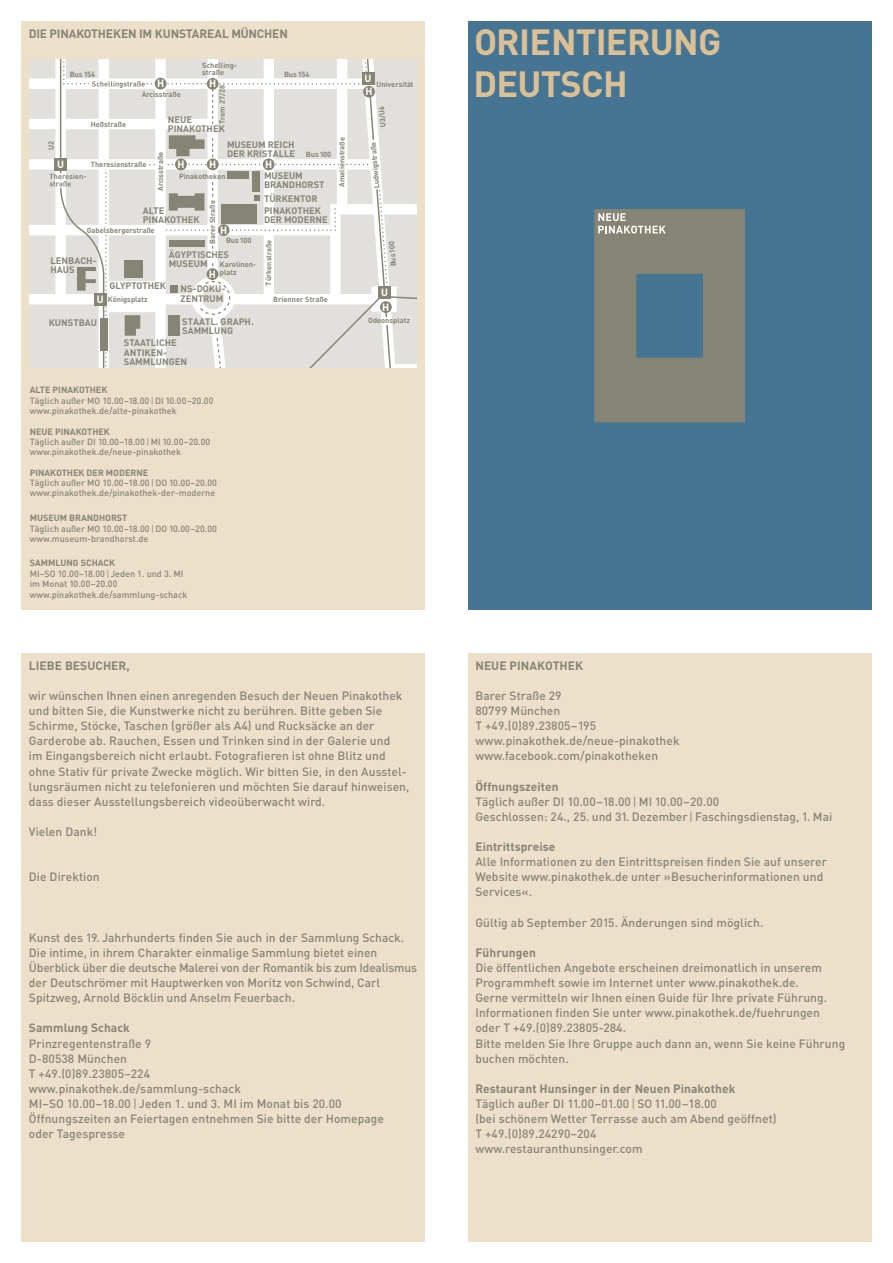
<style>
.page{position:relative;width:893px;height:1263px;background:#fff}
.page>*{position:absolute;margin:0;border:0;box-sizing:border-box;transform-origin:0 0}
.t1{font:700 36px/42px "DIN";letter-spacing:-.02em;color:#dbc096}
.t2{font:500 12px/15.1px "DIN";letter-spacing:.005em;color:#868575}
.t3{font:700 12px "DIN";letter-spacing:.005em;color:#868575}
.t4{font:700 12px "DIN";letter-spacing:-.02em;color:#868575}
.t5{font:700 10.35px "DIN";color:#fff}
.t6{font:700 9.3px/9.3px "DIN";color:#868575}
.t7{font:500 9px/10.4px "DIN";color:#868575}
.t8{font:700 7.5px "DIN";letter-spacing:-.005em;color:#868575}
.t9{font:700 7.35px/7.5px "DIN";color:#868575}
.s1{font-weight:700}
.s2{font-weight:400}
.s3{font-size:7.65px}
</style>
<div class="page">
<div style="left:468px;top:653px;width:404px;height:589px;background:#ede0cb"></div>
<div style="left:468px;top:21px;width:404px;height:589px;background:#467593"></div>
<div style="left:21px;top:653px;width:404px;height:589px;background:#ede0cb"></div>
<div style="left:21px;top:21px;width:404px;height:589px;background:#ede0cb"></div>
<svg style="left:30px;top:60px;width:20px;height:308px;background:#e6e5e1"></svg>
<svg style="left:50px;top:60px;width:367px;height:308px;background:#e3e2df"></svg>
<svg style="left:595px;top:209px;width:150px;height:213px"></svg>
<p class="t4" style="left:29px;top:26px;width:261px">DIE PINAKOTHEKEN IM KUNSTAREAL MÜNCHEN</p>
<p class="t9" style="left:202px;top:61px;width:36px">Schelling&shy;straße</p>
<p class="t8" style="left:70px;top:69px;width:27px">Bus 154</p>
<p class="t8" style="left:284px;top:69px;width:27px">Bus 154</p>
<p class="t8" style="left:91px;top:119px;width:37px">Heßstraße</p>
<p class="t5" style="left:157px;top:77px;width:9px">H</p>
<p class="t5" style="left:209px;top:77px;width:9px">H</p>
<p class="t8" style="left:217px;top:124px;width:40px;rotate:-90deg">Tram 27/28</p>
<p class="t9" style="left:142px;top:90px;width:41px">Arcisstraße</p>
<p class="t6" style="left:168px;top:114px;width:58px">NEUE<br>PINAKOTHEK</p>
<p class="t6" style="left:227px;top:139px;width:70px">MUSEUM REICH<br>DER KRISTALLE</p>
<p class="t9" style="left:47px;top:150px;width:10px;rotate:-90deg">U2</p>
<p class="t8" style="left:306px;top:150px;width:27px">Bus 100</p>
<p class="t8" style="left:156px;top:191px;width:41px;rotate:-90deg">Arcisstraße</p>
<p class="t5" style="left:57px;top:158px;width:8px">U</p>
<p class="t5" style="left:177px;top:158px;width:9px">H</p>
<p class="t5" style="left:209px;top:158px;width:9px">H</p>
<p class="t5" style="left:265px;top:158px;width:9px">H</p>
<p class="t8" style="left:91px;top:159px;width:57px">Theresienstraße</p>
<p class="t6" style="left:264px;top:170px;width:62px">MUSEUM<br>BRANDHORST</p>
<p class="t9" style="left:179px;top:172px;width:48px">Pinakotheken</p>
<p class="t8" style="left:208px;top:244px;width:45px;rotate:-90deg">Barer Straße</p>
<p class="t6" style="left:264px;top:192px;width:58px;line-height:12.1px">TÜRKENTOR<br>PINAKOTHEK</p>
<p class="t6" style="left:264px;top:215px;width:65px">DER MODERNE</p>
<p class="t6" style="left:143px;top:205px;width:58px">ALTE<br>PINAKOTHEK</p>
<p class="t5" style="left:220px;top:223px;width:9px">H</p>
<p class="t8" style="left:87px;top:225px;width:69px">Gabelsbergerstraße</p>
<p class="t8" style="left:226px;top:235px;width:27px">Bus 100</p>
<p class="t8" style="left:264px;top:286px;width:48px;rotate:-90deg">Türkenstraße</p>
<p class="t6" style="left:51px;top:256px;width:47px">LENBACH-</p>
<p class="t6" style="left:169px;top:250px;width:62px">ÄGYPTISCHES<br>MUSEUM</p>
<p class="t6" style="left:181px;top:284px;width:46px">NS-DOKU-<br>ZENTRUM</p>
<p class="t6" style="left:182px;top:316px;width:73px">STAATL. GRAPH.<br>SAMMLUNG</p>
<p class="t9" style="left:220px;top:261px;width:38px">Karolinen&shy;platz</p>
<p class="t6" style="left:51px;top:265px;width:26px">HAUS</p>
<p class="t5" style="left:209px;top:267px;width:9px">H</p>
<p class="t6" style="left:109px;top:280px;width:58px">GLYPTOTHEK</p>
<p class="t5" style="left:97px;top:292px;width:8px">U</p>
<p class="t9" style="left:108px;top:295px;width:41px">Königsplatz</p>
<p class="t8" style="left:273px;top:294px;width:56px">Brienner Straße</p>
<p class="t6" style="left:49px;top:318px;width:50px">KUNSTBAU</p>
<p class="t6" style="left:124px;top:338px;width:65px">STAATLICHE<br>ANTIKEN-<br>SAMMLUNGEN</p>
<p class="t8" style="left:337px;top:187px;width:51px;rotate:-90deg">Amalienstraße</p>
<p class="t7" style="left:30px;top:385px;width:185px"><span class="s1">ALTE PINAKOTHEK<br></span>Täglich außer MO 10.00–18.00 <span class="s2">|</span> DI 10.00–20.00 www.pinakothek.de/alte-pinakothek</p>
<p class="t7" style="left:30px;top:426px;width:182px"><span class="s1">NEUE PINAKOTHEK<br></span>Täglich außer DI 10.00–18.00 <span class="s2">|</span> MI 10.00–20.00 www.pinakothek.de/neue-pinakothek</p>
<p class="t7" style="left:30px;top:467px;width:189px"><span class="s1">PINAKOTHEK DER MODERNE<br></span>Täglich außer MO 10.00–18.00 <span class="s2">|</span> DO 10.00–20.00 www.pinakothek.de/pinakothek-der-moderne</p>
<p class="t7" style="left:30px;top:512px;width:189px"><span class="s1">MUSEUM BRANDHORST<br></span>Täglich außer MO 10.00–18.00 <span class="s2">|</span> DO 10.00–20.00 www.museum-brandhorst.de</p>
<p class="t7" style="left:30px;top:558px;width:159px"><span class="s1">SAMMLUNG SCHACK<br></span>MI–SO 10.00–18.00 <span class="s2">|</span> Jeden 1. und 3. MI im Monat 10.00–20.00 www.pinakothek.de/sammlung-schack</p>
<p class="t5" style="left:364px;top:71px;width:8px">U</p>
<p class="t9" style="left:376px;top:81px;width:39px">Universität</p>
<p class="t5" style="left:365px;top:85px;width:9px">H</p>
<p class="t8" style="left:378px;top:128px;width:23px;rotate:-95deg">U3/U6</p>
<p class="t8" style="left:372px;top:189px;width:48px;rotate:-95deg">Ludw gi <span class="s3">stra</span>ße</p>
<p class="t8" style="left:388px;top:267px;width:27px;rotate:-94deg">Bus100</p>
<p class="t5" style="left:381px;top:286px;width:8px">U</p>
<p class="t5" style="left:382px;top:300px;width:9px">H</p>
<p class="t9" style="left:368px;top:316px;width:43px">Odeonsplatz</p>
<p class="t3" style="left:29px;top:658px;width:102px">LIEBE BESUCHER,</p>
<p class="t2" style="left:29px;top:688px;width:382px">wir wünschen Ihnen einen anregenden Besuch der Neuen Pinakothek und bitten Sie, die Kunstwerke nicht zu berühren. Bitte geben Sie Schirme, Stöcke, Taschen (größer als A4) und Rucksäcke an der Garderobe ab. Rauchen, Essen und Trinken sind in der Galerie und<br>im Eingangsbereich nicht erlaubt. Fotografieren ist ohne Blitz und ohne Stativ für private Zwecke möglich. Wir bitten Sie, in den Ausstel&shy;lungsräumen nicht zu telefonieren und möchten Sie darauf hinweisen, dass dieser Ausstellungsbereich videoüberwacht wird.</p>
<p class="t2" style="left:29px;top:824px;width:70px">Vielen Dank!</p>
<p class="t2" style="left:29px;top:869px;width:72px">Die Direktion</p>
<p class="t2" style="left:29px;top:929px;width:390px">Kunst des 19. Jahrhunderts finden Sie auch in der Sammlung Schack.<br>Die intime, in ihrem Charakter einmalige Sammlung bietet einen Überblick über die deutsche Malerei von der Romantik bis zum Idealismus der Deutschrömer mit Hauptwerken von Moritz von Schwind, Carl Spitzweg, Arnold Böcklin und Anselm Feuerbach.</p>
<p class="t3" style="left:29px;top:1020px;width:103px">Sammlung Schack</p>
<p class="t2" style="left:29px;top:1035px;width:356px">Prinzregentenstraße 9<br>D-80538 München<br>T +49.(0)89.23805–224<br>www.pinakothek.de/sammlung-schack<br>MI–SO 10.00–18.00 <span class="s2">|</span> Jeden 1. und 3. MI im Monat bis 20.00<br>Öffnungszeiten an Feiertagen entnehmen Sie bitte der Homepage oder Tagespresse</p>
<h1 class="t1" style="left:473px;top:20px;width:249px">ORIENTIERUNG<br>DEUTSCH</h1>
<p class="t3" style="left:475px;top:658px;width:109px">NEUE PINAKOTHEK</p>
<p class="t2" style="left:475px;top:688px;width:206px">Barer Straße 29<br>80799 München<br>T +49.(0)89.23805–195 www.pinakothek.de/neue-pinakothek www.facebook.com/pinakotheken</p>
<p class="t2" style="left:475px;top:778px;width:358px"><span class="s1">Öffnungszeiten<br></span>Täglich außer DI 10.00–18.00 <span class="s2">|</span> MI 10.00–20.00<br>Geschlossen: 24., 25. und 31. Dezember <span class="s2">|</span> Faschingsdienstag, 1. Mai</p>
<p class="t3" style="left:475px;top:839px;width:81px">Eintrittspreise</p>
<p class="t2" style="left:475px;top:854px;width:353px">Alle Informationen zu den Eintrittspreisen finden Sie auf unserer<br>Website www.pinakothek.de unter »Besucherinformationen und<br>Services«.</p>
<p class="t2" style="left:475px;top:914px;width:289px">Gültig ab September 2015. Änderungen sind möglich.</p>
<p class="t3" style="left:475px;top:945px;width:62px">Führungen</p>
<p class="t2" style="left:475px;top:960px;width:371px">Die öffentlichen Angebote erscheinen dreimonatlich in unserem Programmheft sowie im Internet unter www.pinakothek.de.<br>Gerne vermitteln wir Ihnen einen Guide für Ihre private Führung.<br>Informationen finden Sie unter www.pinakothek.de/fuehrungen oder T +49.(0)89.23805-284.<br>Bitte melden Sie Ihre Gruppe auch dann an, wenn Sie keine Führung buchen möchten.</p>
<p class="t2" style="left:475px;top:1080px;width:303px"><span class="s1">Restaurant Hunsinger in der Neuen Pinakothek </span>Täglich außer DI 11.00–01.00 <span class="s2">|</span> SO 11.00–18.00<br>(bei schönem Wetter Terrasse auch am Abend geöffnet)<br>T +49.(0)89.24290–204<br>www.restauranthunsinger.com</p>
</div>
